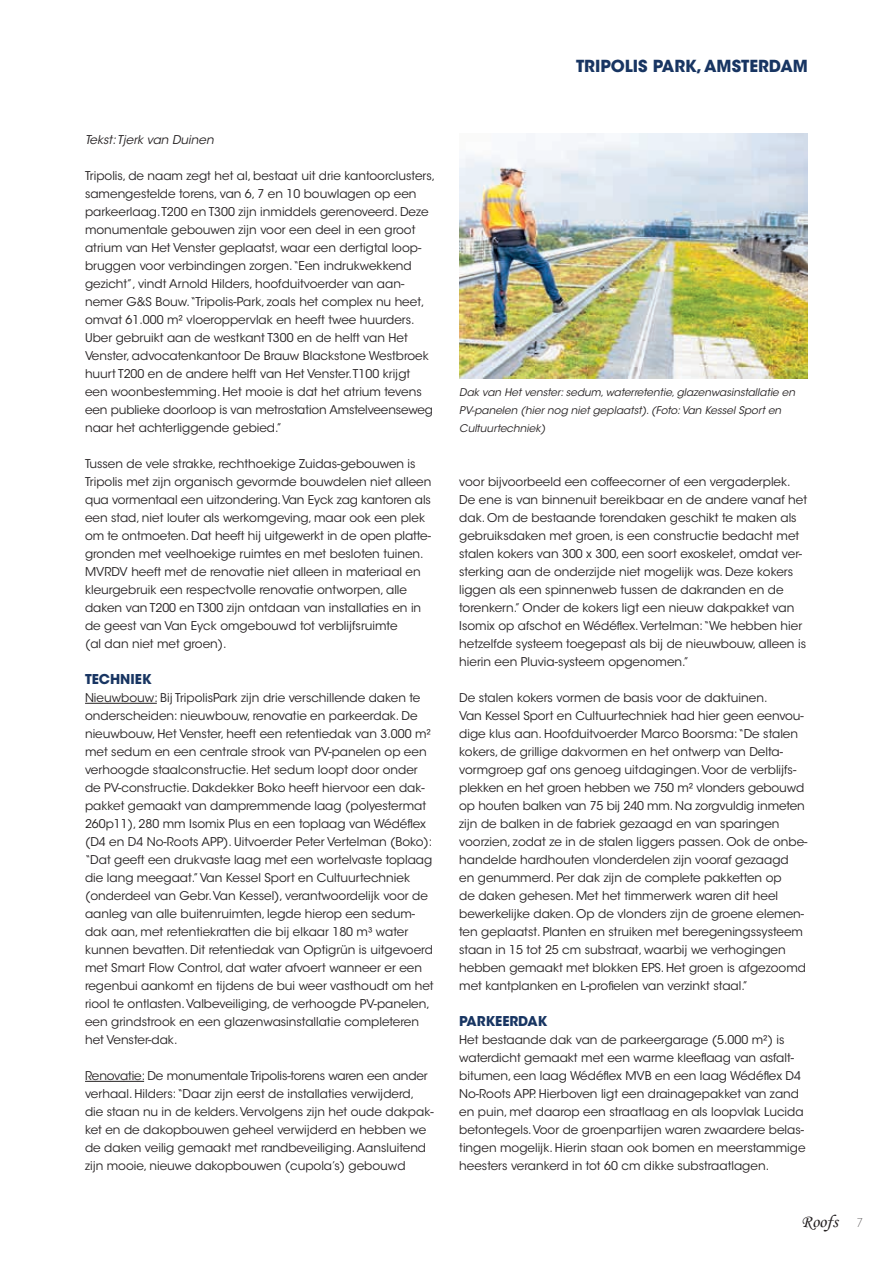
<style>
.page{position:relative;width:893px;height:1263px;background:#fff}
.page>*{position:absolute;margin:0;border:0;box-sizing:border-box;transform-origin:0 0}
.t1{font:18px "Monotype Corsiva";color:#231f20}
.t2{font:700 16.5px "ITC Avant Garde Std";color:#183562}
.t3{font:700 13.5px "ITC Avant Garde Std";color:#183562}
.t4{font:12px/18px "ITC Avant Garde Std";color:#231f20}
.t5{font:italic 12px "ITC Avant Garde Std";color:#231f20}
.t6{font:200 12px "ITC Avant Garde Std";color:#231f20}
.t7{font:italic 10.5px/18px "ITC Avant Garde Std";color:#231f20}
</style>
<div class="page">
<hr style="left:85px;top:703px;width:72px;height:1px;background:#231f20">
<hr style="left:85px;top:1081px;width:59px;height:1px;background:#231f20">
<img style="left:459px;top:134px;width:349px;height:244px">
<p class="t5" style="left:85px;top:132px;width:130px">Tekst: Tjerk van Duinen</p>
<p class="t4" style="left:85px;top:167px;width:352px">Tripolis, de naam zegt het al, bestaat uit drie kantoorclusters, samengestelde torens, van 6, 7 en 10 bouwlagen op een parkeerlaag. T200 en T300 zijn inmiddels gerenoveerd. Deze monumentale gebouwen zijn voor een deel in een groot atrium van Het Venster geplaatst, waar een dertigtal loop&shy;bruggen voor verbindingen zorgen.“Een indrukwekkend gezicht”, vindt Arnold Hilders, hoofduitvoerder van aan&shy;nemer G&amp;S Bouw.“Tripolis-Park, zoals het complex nu heet, omvat 61.000 m² vloeroppervlak en heeft twee huurders.<br>Uber gebruikt aan de westkant T300 en de helft van Het Venster, advocatenkantoor De Brauw Blackstone Westbroek huurt T200 en de andere helft van Het Venster. T100 krijgt een woonbestemming. Het mooie is dat het atrium tevens een publieke doorloop is van metrostation Amstelveenseweg naar het achterliggende gebied.”</p>
<p class="t4" style="left:85px;top:455px;width:348px">Tussen de vele strakke, rechthoekige Zuidas-gebouwen is Tripolis met zijn organisch gevormde bouwdelen niet alleen qua vormentaal een uitzondering. Van Eyck zag kantoren als een stad, niet louter als werkomgeving, maar ook een plek om te ontmoeten. Dat heeft hij uitgewerkt in de open platte&shy;gronden met veelhoekige ruimtes en met besloten tuinen.<br>MVRDV heeft met de renovatie niet alleen in materiaal en kleurgebruik een respectvolle renovatie ontworpen, alle daken van T200 en T300 zijn ontdaan van installaties en in de geest van Van Eyck omgebouwd tot verblijfsruimte<br>(al dan niet met groen).</p>
<p class="t3" style="left:85px;top:670px;width:68px">TECHNIEK</p>
<p class="t4" style="left:85px;top:689px;width:350px">Nieuwbouw: Bij TripolisPark zijn drie verschillende daken te onderscheiden: nieuwbouw, renovatie en parkeerdak. De nieuwbouw, Het Venster, heeft een retentiedak van 3.000 m² met sedum en een centrale strook van PV-panelen op een verhoogde staalconstructie. Het sedum loopt door onder de PV-constructie. Dakdekker Boko heeft hiervoor een dak&shy;pakket gemaakt van dampremmende laag (polyestermat 260p11), 280 mm Isomix Plus en een toplaag van Wédéflex (D4 en D4 No-Roots APP). Uitvoerder Peter Vertelman (Boko): “Dat geeft een drukvaste laag met een wortelvaste toplaag die lang meegaat.” Van Kessel Sport en Cultuurtechniek (onderdeel van Gebr. Van Kessel), verantwoordelijk voor de aanleg van alle buitenruimten, legde hierop een sedum&shy;dak aan, met retentiekratten die bij elkaar 180 m³ water kunnen bevatten. Dit retentiedak van Optigrün is uitgevoerd met Smart Flow Control, dat water afvoert wanneer er een regenbui aankomt en tijdens de bui weer vasthoudt om het riool te ontlasten. Valbeveiliging, de verhoogde PV-panelen, een grindstrook en een glazenwasinstallatie completeren het Venster-dak.</p>
<p class="t4" style="left:85px;top:1067px;width:350px">Renovatie: De monumentale Tripolis-torens waren een ander verhaal. Hilders: “Daar zijn eerst de installaties verwijderd, die staan nu in de kelders. Vervolgens zijn het oude dakpak&shy;ket en de dakopbouwen geheel verwijderd en hebben we de daken veilig gemaakt met randbeveiliging. Aansluitend zijn mooie, nieuwe dakopbouwen (cupola’s) gebouwd</p>
<h2 class="t2" style="left:576px;top:55px;width:233px">TRIPOLIS PARK, AMSTERDAM</h2>
<p class="t7" style="left:459px;top:383px;width:337px">Dak van Het venster: sedum, waterretentie, glazenwasinstallatie en<br>PV-panelen (hier nog niet geplaatst). (Foto: Van Kessel Sport en<br>Cultuurtechniek)</p>
<p class="t4" style="left:459px;top:473px;width:349px">voor bijvoorbeeld een coffeecorner of een vergaderplek.<br>De ene is van binnenuit bereikbaar en de andere vanaf het dak. Om de bestaande torendaken geschikt te maken als gebruiksdaken met groen, is een constructie bedacht met stalen kokers van 300 x 300, een soort exoskelet, omdat ver&shy;sterking aan de onderzijde niet mogelijk was. Deze kokers liggen als een spinnenweb tussen de dakranden en de torenkern.” Onder de kokers ligt een nieuw dakpakket van Isomix op afschot en Wédéflex. Vertelman: “We hebben hier hetzelfde systeem toegepast als bij de nieuwbouw, alleen is hierin een Pluvia-systeem opgenomen.”</p>
<p class="t4" style="left:459px;top:689px;width:350px">De stalen kokers vormen de basis voor de daktuinen.<br>Van Kessel Sport en Cultuurtechniek had hier geen eenvou&shy;dige klus aan. Hoofduitvoerder Marco Boorsma: “De stalen kokers, de grillige dakvormen en het ontwerp van Delta&shy;vormgroep gaf ons genoeg uitdagingen. Voor de verblijfs&shy;plekken en het groen hebben we 750 m² vlonders gebouwd op houten balken van 75 bij 240 mm. Na zorgvuldig inmeten zijn de balken in de fabriek gezaagd en van sparingen voorzien, zodat ze in de stalen liggers passen. Ook de onbe&shy;handelde hardhouten vlonderdelen zijn vooraf gezaagd<br>en genummerd. Per dak zijn de complete pakketten op<br>de daken gehesen. Met het timmerwerk waren dit heel bewerkelijke daken. Op de vlonders zijn de groene elemen&shy;ten geplaatst. Planten en struiken met beregeningssysteem staan in 15 tot 25 cm substraat, waarbij we verhogingen hebben gemaakt met blokken EPS. Het groen is afgezoomd met kantplanken en L-profielen van verzinkt staal.”</p>
<p class="t3" style="left:459px;top:1012px;width:90px">PARKEERDAK</p>
<p class="t4" style="left:459px;top:1031px;width:348px">Het bestaande dak van de parkeergarage (5.000 m²) is waterdicht gemaakt met een warme kleeflaag van asfalt&shy;bitumen, een laag Wédéflex MVB en een laag Wédéflex D4<br>No-Roots APP. Hierboven ligt een drainagepakket van zand en puin, met daarop een straatlaag en als loopvlak Lucida betontegels. Voor de groenpartijen waren zwaardere belas&shy;tingen mogelijk. Hierin staan ook bomen en meerstammige heesters verankerd in tot 60 cm dikke substraatlagen.</p>
<h1 class="t1" style="left:801px;top:1210px;width:38px">Roofs</h1>
<p class="t6" style="left:856px;top:1215px;width:8px">7</p>
</div>
